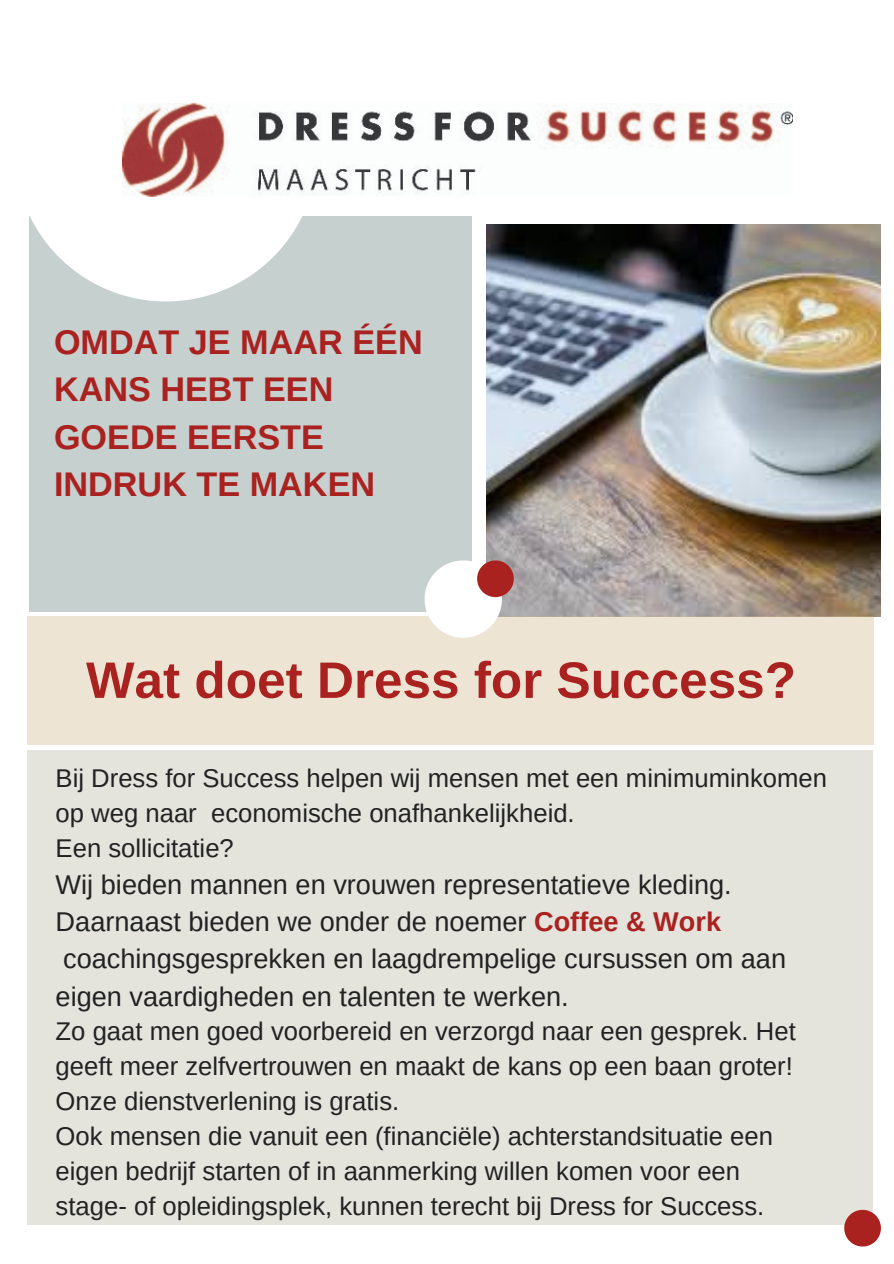
<style>
.page{position:relative;width:894px;height:1264px;background:#fff}
.page>*{position:absolute;margin:0;border:0;box-sizing:border-box;transform-origin:0 0}
.t1{font:700 51.3px "Arimo";color:#aa2220}
.t2{font:700 34.2px/47.2px "Arimo";color:#aa2220}
.t3{font:27.15px/37.2px "Arimo";color:#222}
.t4{font:25.65px/35px "Arimo";color:#222}
.s1{font-weight:700;color:#aa2220}
</style>
<div class="page">
<div style="left:29px;top:217px;width:443px;height:394px;background:#c5d0cf"></div>
<svg style="left:29px;top:141px;width:288px;height:160px;fill:#fff"></svg>
<img style="left:123px;top:103px;width:668px;height:94px">
<img style="left:486px;top:224px;width:394px;height:392px">
<div style="left:28px;top:616px;width:845px;height:128px;background:#ede4d4"></div>
<svg style="left:424px;top:560px;width:89px;height:77px"></svg>
<div style="left:28px;top:750px;width:844px;height:474px;background:#e4e4dd"></div>
<svg style="left:844px;top:1209px;width:36px;height:37px"></svg>
<h2 class="t2" style="left:54px;top:319px;width:370px">OMDAT JE MAAR ÉÉN<br>KANS HEBT EEN<br>GOEDE EERSTE<br>INDRUK TE MAKEN</h2>
<h1 class="t1" style="left:86px;top:645px;width:711px">Wat doet Dress for Success?</h1>
<p class="t4" style="left:56px;top:760px;width:772px">Bij Dress for Success helpen wij mensen met een minimuminkomen op weg naar economische onafhankelijkheid.<br>Een sollicitatie?</p>
<p class="t3" style="left:56px;top:866px;width:731px">Wij bieden mannen en vrouwen representatieve kleding.<br>Daarnaast bieden we onder de noemer <span class="s1">Coffee &amp; Work </span>coachingsgesprekken en laagdrempelige cursussen om aan eigen vaardigheden en talenten te werken.</p>
<p class="t4" style="left:56px;top:1014px;width:741px">Zo gaat men goed voorbereid en verzorgd naar een gesprek. Het geeft meer zelfvertrouwen en maakt de kans op een baan groter!<br>Onze dienstverlening is gratis.<br>Ook mensen die vanuit een (financiële) achterstandsituatie een eigen bedrijf starten of in aanmerking willen komen voor een stage- of opleidingsplek, kunnen terecht bij Dress for Success.</p>
</div>
